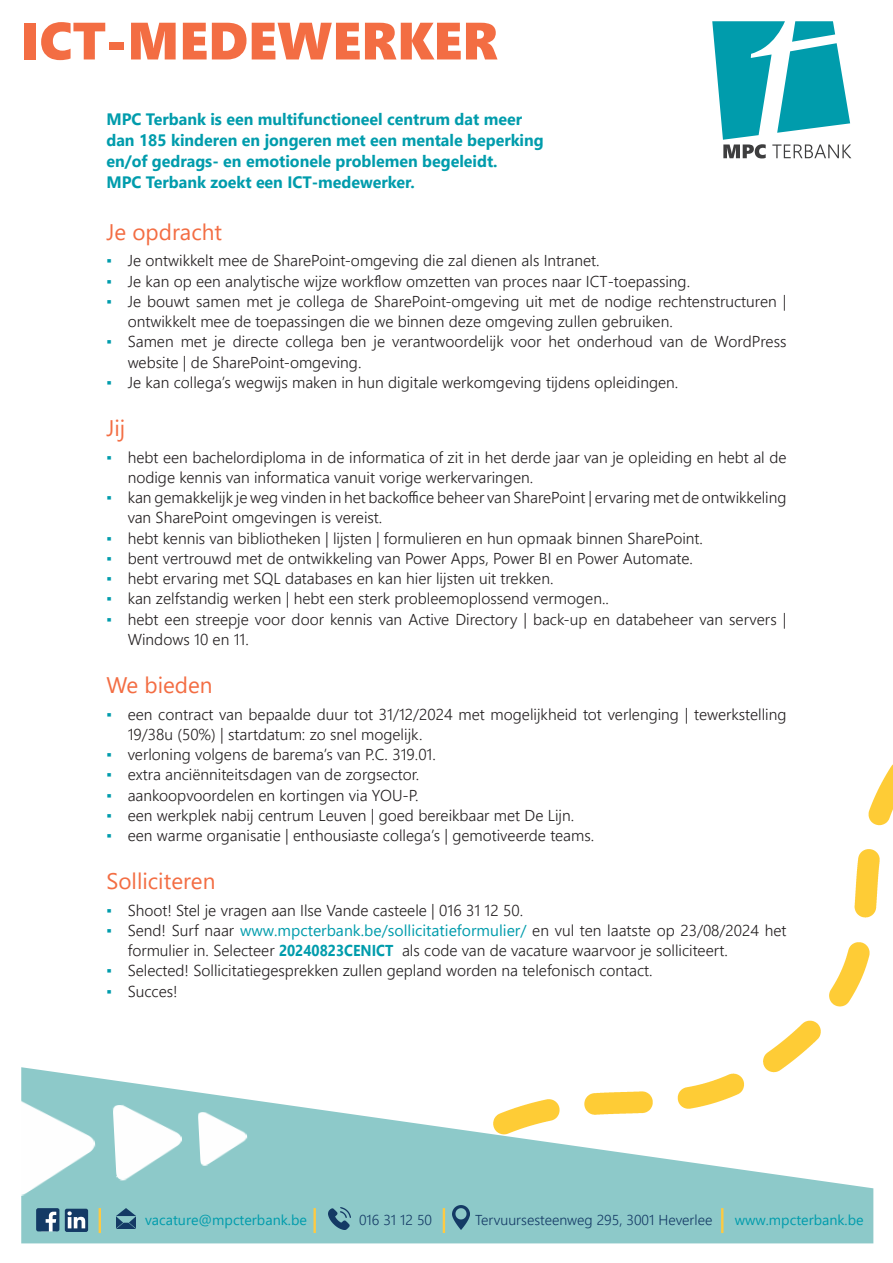
<style>
.page{position:relative;width:893px;height:1263px;background:#fff}
.page>*{position:absolute;margin:0;border:0;box-sizing:border-box;transform-origin:0 0}
.FUNCTIE_kleiner{font:52.5px "Segoe UI Black";color:#f36d43}
.Ondertitel{font:22.5px "Segoe UI";color:#f36d43}
.inleiding{font:700 16.5px/21px "Segoe UI";color:#009cac}
.t1{font:300 15.75px/20.2px "Segoe UI";color:#231f20}
.t2{font:300 14.25px "Segoe UI";color:#143a65}
.t3{font:14.25px "Segoe UI";color:#009cac}
.s1{font-weight:700;color:#009cac}
.s2{font-weight:400;color:#009cac}
</style>
<div class="page">
<svg style="left:712px;top:21px;width:139px;height:137px"></svg>
<img style="left:763px;top:764px;width:130px;height:445px">
<svg style="left:21px;top:1067px;width:852px;height:176px;fill:#8dc9c9"></svg>
<img style="left:21px;top:1096px;width:77px;height:100px">
<img style="left:198px;top:1110px;width:51px;height:56px">
<img style="left:113px;top:1102px;width:71px;height:79px">
<img style="left:452px;top:1205px;width:18px;height:24px">
<img style="left:116px;top:1208px;width:19px;height:20px">
<hr style="left:99px;top:1208px;width:2px;height:25px;background:#feca42">
<hr style="left:313px;top:1208px;width:3px;height:25px;background:#feca42">
<img style="left:328px;top:1207px;width:23px;height:22px">
<hr style="left:443px;top:1208px;width:2px;height:25px;background:#feca42">
<hr style="left:721px;top:1208px;width:2px;height:25px;background:#feca42">
<img style="left:65px;top:1209px;width:23px;height:23px">
<img style="left:36px;top:1208px;width:23px;height:23px">
<p class="FUNCTIE_kleiner" style="left:21px;top:3px;width:478px">ICT-MEDEWERKER</p>
<p class="inleiding" style="left:106px;top:107px;width:439px">MPC Terbank is een multifunctioneel centrum dat meer dan 185 kinderen en jongeren met een mentale beperking en/of gedrags- en emotionele problemen begeleidt.</p>
<p class="inleiding" style="left:106px;top:170px;width:310px">MPC Terbank zoekt een ICT-medewerker.</p>
<p class="Ondertitel" style="left:106px;top:211px;width:117px">Je opdracht</p>
<p class="t1" style="left:106px;top:249px;width:495px"><span class="s1">▪</span> Je ontwikkelt mee de SharePoint-omgeving die zal dienen als Intranet.</p>
<p class="t1" style="left:106px;top:269px;width:585px"><span class="s1">▪</span> Je kan op een analytische wijze workflow omzetten van proces naar ICT-toepassing.</p>
<p class="t1" style="left:128px;top:290px;width:660px;text-indent:-21px"><span class="s1">▪</span> Je bouwt samen met je collega de SharePoint-omgeving uit met de nodige rechtenstructuren | ontwikkelt mee de toepassingen die we binnen deze omgeving zullen gebruiken.</p>
<p class="t1" style="left:128px;top:330px;width:660px;text-indent:-21px"><span class="s1">▪</span> Samen met je directe collega ben je verantwoordelijk voor het onderhoud van de WordPress website | de SharePoint-omgeving.</p>
<p class="t1" style="left:106px;top:371px;width:573px"><span class="s1">▪</span> Je kan collega’s wegwijs maken in hun digitale werkomgeving tijdens opleidingen.</p>
<p class="Ondertitel" style="left:106px;top:407px;width:20px">Jij</p>
<p class="t1" style="left:128px;top:445px;width:660px;text-indent:-21px"><span class="s1">▪</span> hebt een bachelordiploma in de informatica of zit in het derde jaar van je opleiding en hebt al de nodige kennis van informatica vanuit vorige werkervaringen.</p>
<p class="t1" style="left:128px;top:486px;width:660px;text-indent:-21px"><span class="s1">▪</span> kan gemakkelijk je weg vinden in het backoffice beheer van SharePoint | ervaring met de ontwikkeling van SharePoint omgevingen is vereist.</p>
<p class="t1" style="left:106px;top:526px;width:598px"><span class="s1">▪</span> hebt kennis van bibliotheken | lijsten | formulieren en hun opmaak binnen SharePoint.</p>
<p class="t1" style="left:106px;top:547px;width:588px"><span class="s1">▪</span> bent vertrouwd met de ontwikkeling van Power Apps, Power BI en Power Automate.</p>
<p class="t1" style="left:106px;top:567px;width:448px"><span class="s1">▪</span> hebt ervaring met SQL databases en kan hier lijsten uit trekken.</p>
<p class="t1" style="left:106px;top:587px;width:504px"><span class="s1">▪</span> kan zelfstandig werken | hebt een sterk probleemoplossend vermogen..</p>
<p class="t1" style="left:128px;top:607px;width:660px;text-indent:-21px"><span class="s1">▪</span> hebt een streepje voor door kennis van Active Directory | back-up en databeheer van servers |<br>Windows 10 en 11.</p>
<p class="Ondertitel" style="left:106px;top:664px;width:108px">We bieden</p>
<p class="t1" style="left:128px;top:702px;width:660px;text-indent:-21px"><span class="s1">▪</span> een contract van bepaalde duur tot 31/12/2024 met mogelijkheid tot verlenging | tewerkstelling<br>19/38u (50%) | startdatum: zo snel mogelijk.</p>
<p class="t1" style="left:106px;top:743px;width:331px"><span class="s1">▪</span> verloning volgens de barema’s van P.C. 319.01.</p>
<p class="t1" style="left:106px;top:763px;width:314px"><span class="s1">▪</span> extra anciënniteitsdagen van de zorgsector.</p>
<p class="t1" style="left:106px;top:783px;width:314px"><span class="s1">▪</span> aankoopvoordelen en kortingen via YOU-P.</p>
<p class="t1" style="left:106px;top:803px;width:469px"><span class="s1">▪</span> een werkplek nabij centrum Leuven | goed bereikbaar met De Lijn.</p>
<p class="t1" style="left:106px;top:824px;width:489px"><span class="s1">▪</span> een warme organisatie | enthousiaste collega’s | gemotiveerde teams.</p>
<p class="Ondertitel" style="left:106px;top:860px;width:111px">Solliciteren</p>
<p class="t1" style="left:106px;top:898px;width:418px"><span class="s1">▪</span> Shoot! Stel je vragen aan Ilse Vande casteele | 016 31 12 50.</p>
<p class="t1" style="left:128px;top:919px;width:660px;text-indent:-21px"><span class="s1">▪</span> Send! Surf naar <span class="s2">www.mpcterbank.be/sollicitatieformulier/</span> en vul ten laatste op 23/08/2024 het formulier in. Selecteer <span class="s1">20240823CENICT</span> als code van de vacature waarvoor je solliciteert.</p>
<p class="t1" style="left:106px;top:959px;width:548px"><span class="s1">▪</span> Selected! Sollicitatiegesprekken zullen gepland worden na telefonisch contact.</p>
<p class="t1" style="left:106px;top:979px;width:73px"><span class="s1">▪</span> Succes!</p>
<p class="t3" style="left:145px;top:1207px;width:163px">vacature@mpcterbank.be</p>
<p class="t2" style="left:359px;top:1207px;width:75px">016 31 12 50</p>
<p class="t2" style="left:475px;top:1206px;width:239px">Tervuursesteenweg 295, 3001 Heverlee</p>
<p class="t3" style="left:735px;top:1206px;width:130px">www.mpcterbank.be</p>
</div>
